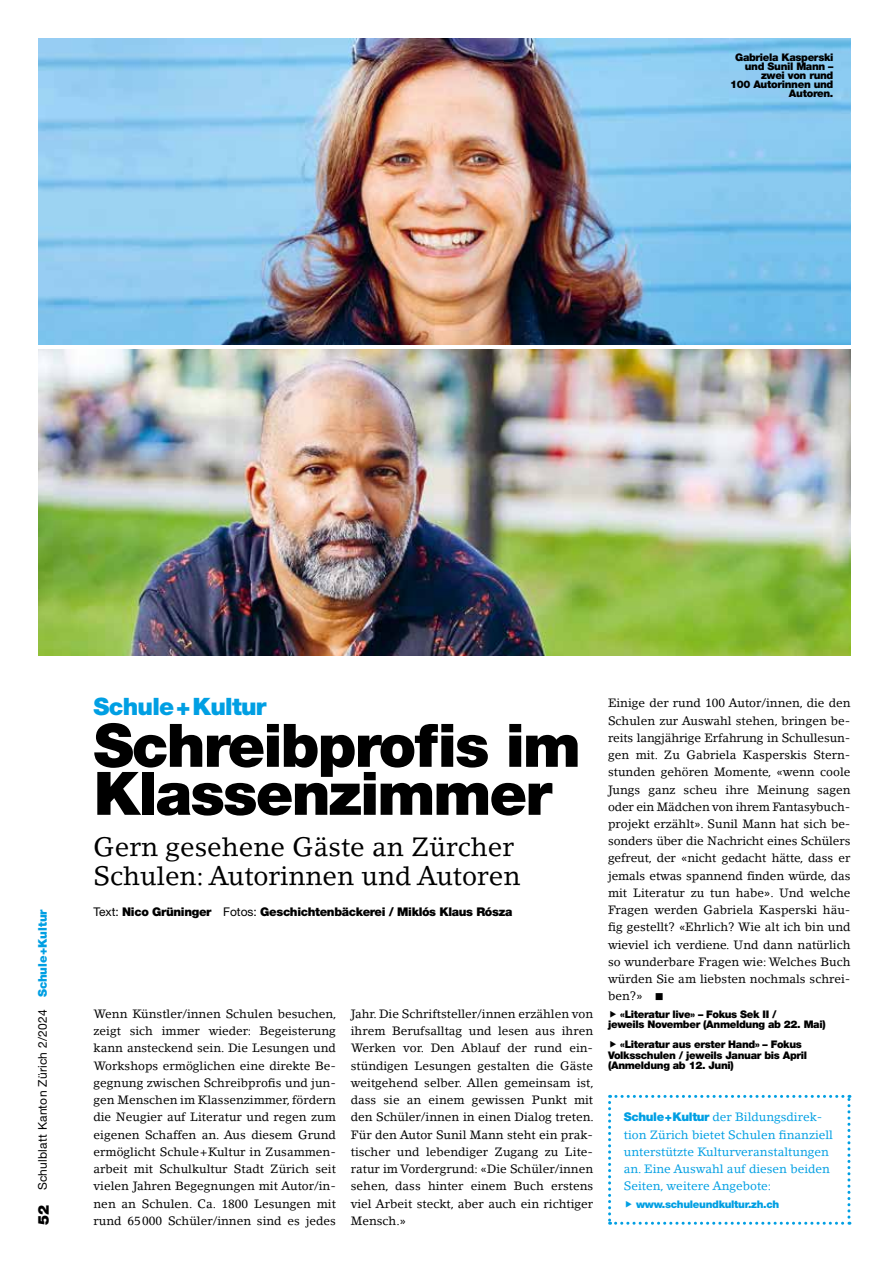
<style>
.page{position:relative;width:893px;height:1263px;background:#fff}
.page>*{position:absolute;margin:0;border:0;box-sizing:border-box;transform-origin:0 0}
.t1{font:900 60px/48px "Helvetica Neue LT Std";letter-spacing:-.03em;color:#000}
.t2{font:26.25px/28.5px "Lino Letter Std";color:#000}
.t3{font:900 24px "Helvetica Neue LT Std";letter-spacing:-.03em;color:#009fe3}
.t4{font:900 15px "Helvetica Neue LT Std";color:#000}
.t5{font:12px/17.2px "Lino Letter Std";color:#000;text-align:justify}
.t6{font:12px/17.2px "Lino Letter Std";color:#009fe3}
.t7{font:900 12px "Helvetica Neue LT Std";letter-spacing:-.03em;color:#000}
.t8{font:12px "Helvetica Neue LT Std";letter-spacing:.02em;color:#000}
.t9{font:900 10.5px/9px "Helvetica Neue LT Std";letter-spacing:-.03em;color:#000}
.t10{font:900 10.5px "Helvetica Neue LT Std";letter-spacing:-.03em;color:#009fe3}
.s1{font-weight:900;color:#009fe3}
.s2{font-weight:400}
.s3{font-family:"Helvetica Neue LT Std";font-weight:900}
</style>
<div class="page">
<img style="left:38px;top:38px;width:812px;height:307px">
<img style="left:38px;top:349px;width:812px;height:307px">
<svg style="left:608px;top:1095px;width:242px;height:130px"></svg>
<p class="t9" style="left:730px;top:53px;width:105px;text-align:right">Gabriela Kasperski und Sunil Mann – zwei von rund<br>100 Autorinnen und<br>Autoren.</p>
<p class="t8" style="left:35px;top:1190px;width:282px;rotate:-90deg">Schulblatt Kanton Zürich 2/2024 <span class="s1">Schule+Kultur</span></p>
<p class="t4" style="left:35px;top:1225px;width:21px;rotate:-90deg">52</p>
<h3 class="t3" style="left:94px;top:692px;width:175px">Schule+Kultur</h3>
<h1 class="t1" style="left:94px;top:721px;width:489px">Schreibprofis im<br>Klassenzimmer</h1>
<h2 class="t2" style="left:94px;top:832px;width:428px">Gern gesehene Gäste an Zürcher<br>Schulen: Autorinnen und Autoren</h2>
<p class="t7" style="left:94px;top:904px;width:420px"><span class="s2">Text:</span> Nico Grüninger <span class="s2">Fotos:</span> Geschichtenbäckerei / Miklós Klaus Rósza</p>
<p class="t5" style="left:94px;top:1005px;width:245px">Wenn Künstler/innen Schulen besuchen, zeigt sich immer wieder: Begeisterung kann ansteckend sein. Die Lesungen und Workshops ermöglichen eine direkte Be&shy;gegnung zwischen Schreibprofis und jun&shy;gen Menschen im Klassenzimmer, fördern die Neugier auf Literatur und regen zum eigenen Schaffen an. Aus diesem Grund ermöglicht Schule+Kultur in Zusammen&shy;arbeit mit Schulkultur Stadt Zürich seit vielen Jahren Begegnungen mit Autor/in&shy;nen an Schulen. Ca. 1800 Lesungen mit rund 65000 Schüler/innen sind es jedes</p>
<p class="t5" style="left:351px;top:1005px;width:245px">Jahr. Die Schriftsteller/innen erzählen von ihrem Berufsalltag und lesen aus ihren Werken vor. Den Ablauf der rund ein&shy;stündigen Lesungen gestalten die Gäste weitgehend selber. Allen gemeinsam ist, dass sie an einem gewissen Punkt mit den Schüler/innen in einen Dialog treten.<br>Für den Autor Sunil Mann steht ein prak&shy;tischer und lebendiger Zugang zu Lite&shy;ratur im Vordergrund: «Die Schüler/innen sehen, dass hinter einem Buch erstens viel Arbeit steckt, aber auch ein richtiger Mensch.»</p>
<p class="t5" style="left:608px;top:694px;width:244px">Einige der rund 100 Autor/innen, die den Schulen zur Auswahl stehen, bringen be&shy;reits langjährige Erfahrung in Schullesun&shy;gen mit. Zu Gabriela Kasperskis Stern&shy;stunden gehören Momente, «wenn coole Jungs ganz scheu ihre Meinung sagen oder ein Mädchen von ihrem Fantasybuch&shy;projekt erzählt». Sunil Mann hat sich be&shy;sonders über die Nachricht eines Schülers gefreut, der «nicht gedacht hätte, dass er jemals etwas spannend finden würde, das mit Literatur zu tun habe». Und welche Fragen werden Gabriela Kasperski häu&shy;fig gestellt? «Ehrlich? Wie alt ich bin und wieviel ich verdiene. Und dann natürlich so wunderbare Fragen wie: Welches Buch würden Sie am liebsten nochmals schrei&shy;ben?» ■</p>
<p class="t9" style="left:608px;top:1009px;width:219px;line-height:10.5px;text-indent:12px">«Literatur live» – Fokus Sek II /<br>jeweils November (Anmeldung ab 22. Mai)</p>
<p class="t9" style="left:608px;top:1039px;width:201px;line-height:10.5px;text-indent:12px">«Literatur aus erster Hand» – Fokus<br>Volksschulen / jeweils Januar bis April (Anmeldung ab 12. Juni)</p>
<p class="t6" style="left:624px;top:1108px;width:211px"><span class="s3">Schule+Kultur</span> der Bildungsdirek&shy;tion Zürich bietet Schulen finanziell unterstützte Kulturveranstaltungen an. Eine Auswahl auf diesen beiden Seiten, weitere Angebote:</p>
<p class="t10" style="left:636px;top:1197px;width:145px">www.schuleundkultur.zh.ch</p>
</div>
